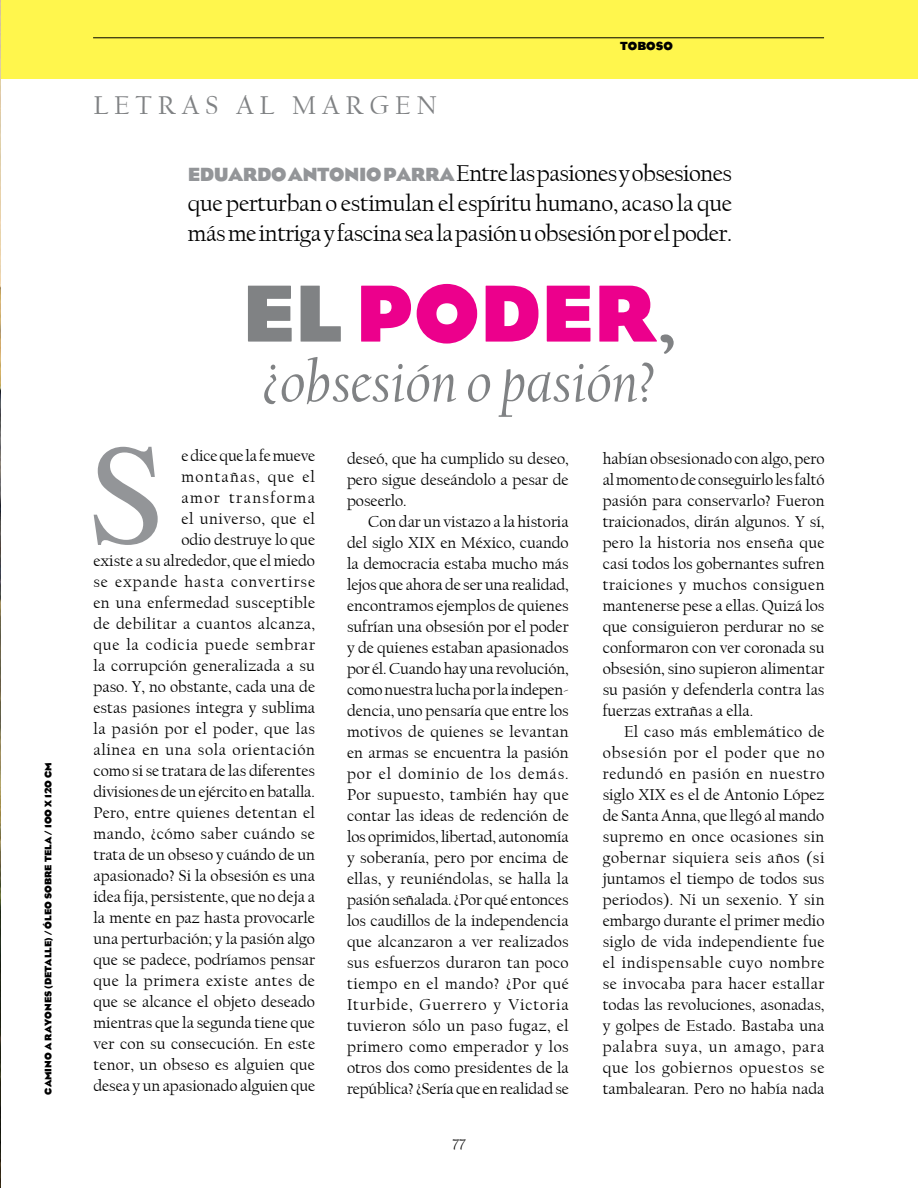
<style>
.page{position:relative;width:918px;height:1188px;background:#fff}
.page>*{position:absolute;margin:0;border:0;box-sizing:border-box;transform-origin:0 0}
.t1{font:142.5px "Times";color:#939598}
.t2{font:700 82.5px "Eagle";color:#ec008c}
.t3{font:italic 60px "Californian FB";color:#808284}
.t4{font:27px "Californian FB";color:#808284}
.t5{font:24px/30px "Californian FB";letter-spacing:-.015em;color:#000;text-align:justify}
.t6{font:16.5px/21px "Californian FB";color:#000;text-align:justify}
.t7{font:15px "Californian FB";color:#000}
.t8{font:700 12px "Eagle";color:#000}
.t9{font:700 9.75px "Eagle";color:#000}
.s1{font-family:"Eagle";font-weight:700;font-size:19.5px;color:#939598}
.s2{color:#808284}
.s3{font-family:"Californian FB";color:#808284}
</style>
<div class="page">
<div style="left:0;top:0;width:918px;height:79px;background:#fff64d"></div>
<hr style="left:93px;top:37px;width:731px;height:1px;background:#000">
<img style="left:0;top:0;width:1px;height:1188px">
<p class="t9" style="left:43px;top:1095px;width:334px;rotate:-90deg">CAMINO A RAYONES (DETALLE) / ÓLEO SOBRE TELA / 100 X 120 CM</p>
<h3 class="t4" style="left:94px;top:90px;width:343px">LETR A S A L M A RGEN</h3>
<p class="t8" style="left:620px;top:39px;width:54px">TOBOSO</p>
<h3 class="t5" style="left:188px;top:159px;width:546px"><span class="s1">EDUARDO ANTONIO PARRA</span>Entre las pasiones y obsesiones que perturban o estimulan el espíritu humano, acaso la que más me intriga y fascina sea la pasión u obsesión por el poder.</h3>
<h2 class="t2" style="left:242px;top:267px;width:435px"><span class="s2">EL</span> PODER<span class="s3">,</span></h2>
<h3 class="t3" style="left:262px;top:349px;width:396px">¿obsesión o pasión?</h3>
<p class="t6" style="left:94px;top:445px;width:223px;text-align:right">e dice que la fe mueve<br>montañas, que el<br>amor transforma<br>el universo, que el<br>odio destruye lo que<br>existe a su alrededor, que el miedo se expande hasta convertirse en una enfermedad susceptible de debilitar a cuantos alcanza, que la codicia puede sembrar la corrupción generalizada a su paso. Y, no obstante, cada una de estas pasiones integra y sublima la pasión por el poder, que las alinea en una sola orientación como si se tratara de las diferentes divisiones de un ejército en batalla.<br>Pero, entre quienes detentan el mando, ¿cómo saber cuándo se trata de un obseso y cuándo de un apasionado? Si la obsesión es una idea fija, persistente, que no deja a la mente en paz hasta provocarle una perturbación; y la pasión algo que se padece, podríamos pensar que la primera existe antes de que se alcance el objeto deseado mientras que la segunda tiene que ver con su consecución. En este tenor, un obseso es alguien que desea y un apasionado alguien que</p>
<h1 class="t1" style="left:88px;top:415px;width:81px">S</h1>
<p class="t6" style="left:347px;top:448px;width:223px">deseó, que ha cumplido su deseo, pero sigue deseándolo a pesar de poseerlo.</p>
<p class="t6" style="left:603px;top:448px;width:223px">habían obsesionado con algo, pero al momento de conseguirlo les faltó pasión para conservarlo? Fueron traicionados, dirán algunos. Y sí, pero la historia nos enseña que casi todos los gobernantes sufren traiciones y muchos consiguen mantenerse pese a ellas. Quizá los que consiguieron perdurar no se conformaron con ver coronada su obsesión, sino supieron alimentar su pasión y defenderla contra las fuerzas extrañas a ella.</p>
<p class="t6" style="left:603px;top:721px;width:223px;text-indent:21px">El caso más emblemático de obsesión por el poder que no redundó en pasión en nuestro siglo XIX es el de Antonio López de Santa Anna, que llegó al mando supremo en once ocasiones sin gobernar siquiera seis años (si juntamos el tiempo de todos sus periodos). Ni un sexenio. Y sin embargo durante el primer medio siglo de vida independiente fue el indispensable cuyo nombre se invocaba para hacer estallar todas las revoluciones, asonadas, y golpes de Estado. Bastaba una palabra suya, un amago, para que los gobiernos opuestos se tambalearan. Pero no había nada</p>
<p class="t6" style="left:347px;top:511px;width:223px;text-indent:21px">Con dar un vistazo a la historia del siglo XIX en México, cuando la democracia estaba mucho más lejos que ahora de ser una realidad, encontramos ejemplos de quienes sufrían una obsesión por el poder y de quienes estaban apasionados por él. Cuando hay una revolución, como nuestra lucha por la indepen&shy;dencia, uno pensaría que entre los motivos de quienes se levantan en armas se encuentra la pasión por el dominio de los demás.<br>Por supuesto, también hay que contar las ideas de redención de los oprimidos, libertad, autonomía y soberanía, pero por encima de ellas, y reuniéndolas, se halla la pasión señalada. ¿Por qué entonces los caudillos de la independencia que alcanzaron a ver realizados sus esfuerzos duraron tan poco tiempo en el mando? ¿Por qué Iturbide, Guerrero y Victoria tuvieron sólo un paso fugaz, el primero como emperador y los otros dos como presidentes de la república? ¿Sería que en realidad se</p>
<p class="t7" style="left:452px;top:1135px;width:8px">77</p>
</div>
